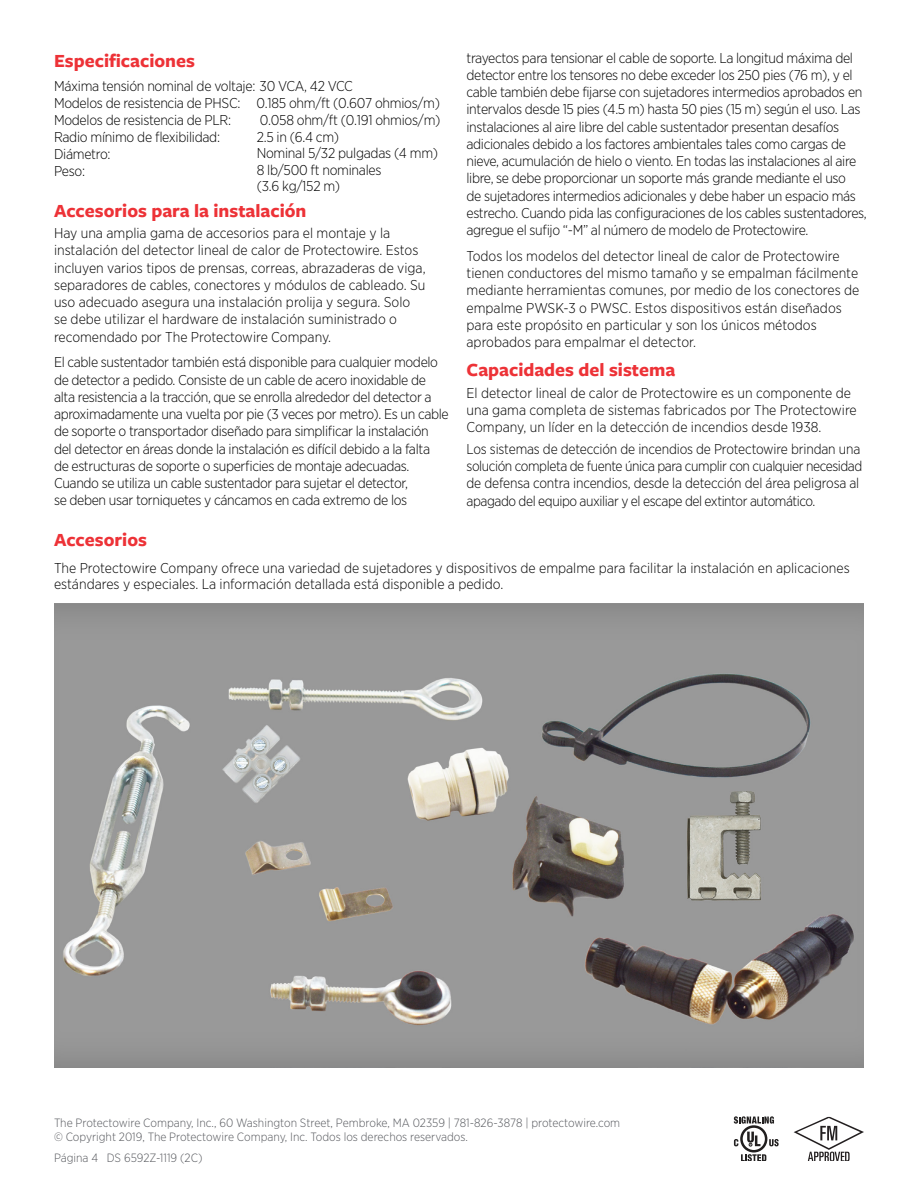
<style>
.page{position:relative;width:918px;height:1188px;background:#fff}
.page>*{position:absolute;margin:0;border:0;box-sizing:border-box;transform-origin:0 0}
.Paragraph_Style1{font:700 19.35px "Freight Sans Pro";color:#ed3237}
.Paragraph_Style1-2{font:300 14.25px/17.2px "Gotham Narrow";letter-spacing:-.025em;color:#000}
.Paragraph_Style1-3{font:300 14.25px/17.2px "Gotham Narrow";color:#000}
.Paragraph_Style1-4{font:300 12px/13.6px "Gotham Narrow";color:#56585d}
</style>
<div class="page">
<img style="left:54px;top:604px;width:810px;height:464px">
<svg style="left:794px;top:1117px;width:70px;height:44px"></svg>
<svg style="left:734px;top:1117px;width:45px;height:44px"></svg>
<p class="Paragraph_Style1" style="left:54px;top:47px;width:143px">Especificaciones</p>
<p class="Paragraph_Style1-2" style="left:54px;top:77px;width:301px">Máxima tensión nominal de voltaje: 30 VCA, 42 VCC</p>
<p class="Paragraph_Style1-2" style="left:54px;top:94px;width:388px">Modelos de resistencia de PHSC: 0.185 ohm/ft (0.607 ohmios/m)</p>
<p class="Paragraph_Style1-2" style="left:54px;top:111px;width:179px">Modelos de resistencia de PLR:</p>
<p class="Paragraph_Style1-2" style="left:54px;top:128px;width:168px">Radio mínimo de flexibilidad:</p>
<p class="Paragraph_Style1-2" style="left:54px;top:145px;width:58px">Diámetro:</p>
<p class="Paragraph_Style1-2" style="left:54px;top:162px;width:33px">Peso:</p>
<p class="Paragraph_Style1-2" style="left:257px;top:112px;width:185px;line-height:16.5px">0.058 ohm/ft (0.191 ohmios/m)<br>2.5 in (6.4 cm)<br>Nominal 5/32 pulgadas (4 mm)<br>8 lb/500 ft nominales<br>(3.6 kg/152 m)</p>
<p class="Paragraph_Style1" style="left:54px;top:197px;width:254px">Accesorios para la instalación</p>
<p class="Paragraph_Style1-3" style="left:54px;top:224px;width:373px">Hay una amplia gama de accesorios para el montaje y la instalación del detector lineal de calor de Protectowire. Estos incluyen varios tipos de prensas, correas, abrazaderas de viga, separadores de cables, conectores y módulos de cableado. Su uso adecuado asegura una instalación prolija y segura. Solo se debe utilizar el hardware de instalación suministrado o recomendado por The Protectowire Company.</p>
<p class="Paragraph_Style1-2" style="left:54px;top:353px;width:396px">El cable sustentador también está disponible para cualquier modelo de detector a pedido. Consiste de un cable de acero inoxidable de alta resistencia a la tracción, que se enrolla alrededor del detector a aproximadamente una vuelta por pie (3 veces por metro). Es un cable de soporte o transportador diseñado para simplificar la instalación del detector en áreas donde la instalación es difícil debido a la falta<br>de estructuras de soporte o superficies de montaje adecuadas.<br>Cuando se utiliza un cable sustentador para sujetar el detector,<br>se deben usar torniquetes y cáncamos en cada extremo de los</p>
<p class="Paragraph_Style1-2" style="left:467px;top:49px;width:402px">trayectos para tensionar el cable de soporte. La longitud máxima del detector entre los tensores no debe exceder los 250 pies (76 m), y el cable también debe fijarse con sujetadores intermedios aprobados en intervalos desde 15 pies (4.5 m) hasta 50 pies (15 m) según el uso. Las instalaciones al aire libre del cable sustentador presentan desafíos adicionales debido a los factores ambientales tales como cargas de nieve, acumulación de hielo o viento. En todas las instalaciones al aire libre, se debe proporcionar un soporte más grande mediante el uso<br>de sujetadores intermedios adicionales y debe haber un espacio más estrecho. Cuando pida las configuraciones de los cables sustentadores, agregue el sufijo “-M” al número de modelo de Protectowire.</p>
<p class="Paragraph_Style1-3" style="left:467px;top:247px;width:394px">Todos los modelos del detector lineal de calor de Protectowire tienen conductores del mismo tamaño y se empalman fácilmente mediante herramientas comunes, por medio de los conectores de empalme PWSK-3 o PWSC. Estos dispositivos están diseñados para este propósito en particular y son los únicos métodos aprobados para empalmar el detector.</p>
<p class="Paragraph_Style1" style="left:467px;top:357px;width:210px">Capacidades del sistema</p>
<p class="Paragraph_Style1-3" style="left:467px;top:384px;width:392px">El detector lineal de calor de Protectowire es un componente de una gama completa de sistemas fabricados por The Protectowire<br>Company, un líder en la detección de incendios desde 1938.</p>
<p class="Paragraph_Style1-2" style="left:467px;top:440px;width:397px">Los sistemas de detección de incendios de Protectowire brindan una solución completa de fuente única para cumplir con cualquier necesidad de defensa contra incendios, desde la detección del área peligrosa al apagado del equipo auxiliar y el escape del extintor automático.</p>
<p class="Paragraph_Style1" style="left:54px;top:527px;width:94px">Accesorios</p>
<p class="Paragraph_Style1-3" style="left:54px;top:560px;width:797px;line-height:15.8px">The Protectowire Company ofrece una variedad de sujetadores y dispositivos de empalme para facilitar la instalación en aplicaciones estándares y especiales. La información detallada está disponible a pedido.</p>
<p class="Paragraph_Style1-4" style="left:54px;top:1116px;width:568px">The Protectowire Company, Inc., 60 Washington Street, Pembroke, MA 02359 | 781-826-3878 | protectowire.com © Copyright 2019, The Protectowire Company, Inc. Todos los derechos reservados.</p>
<p class="Paragraph_Style1-4" style="left:54px;top:1150px;width:150px">Página 4 DS 6592Z-1119 (2C)</p>
</div>
